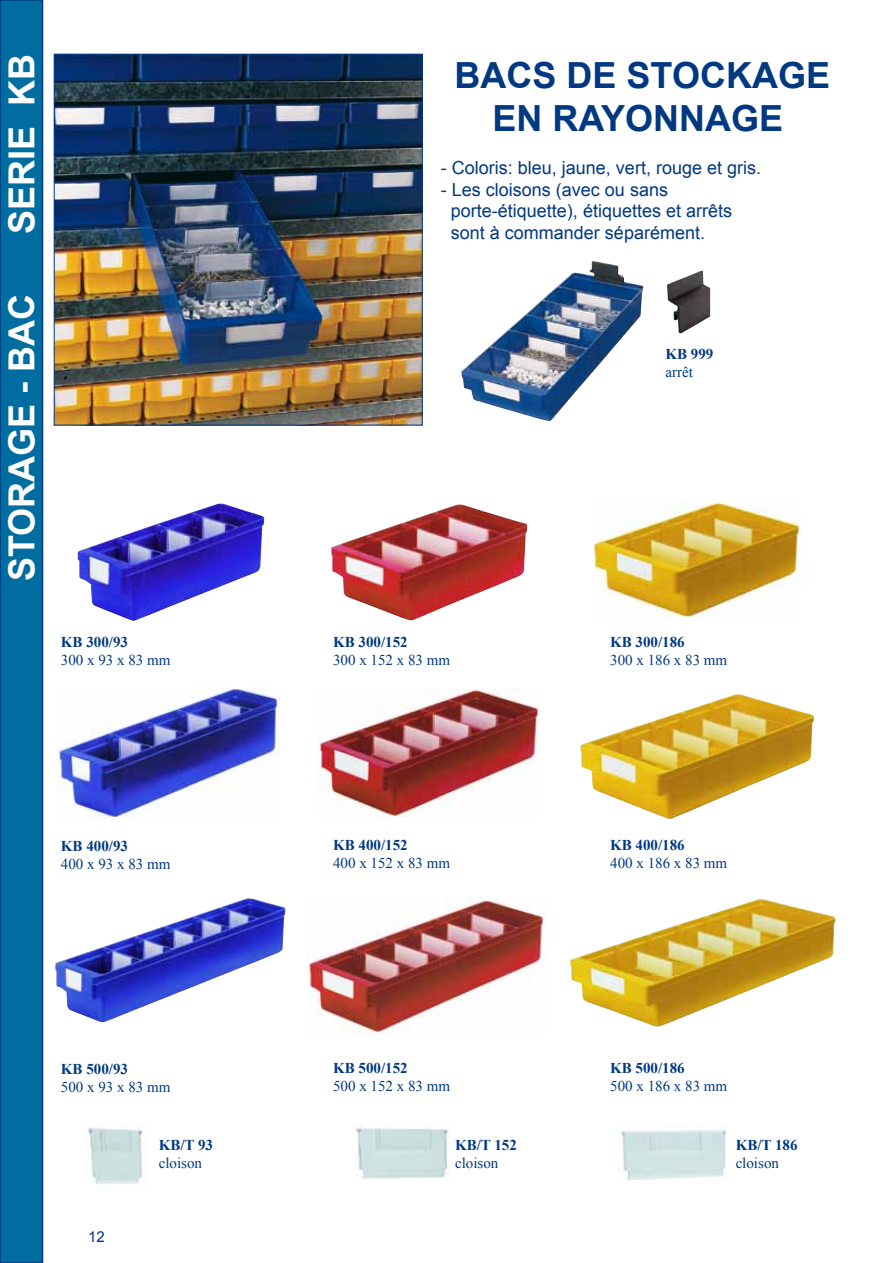
<style>
.page{position:relative;width:893px;height:1263px;background:#fff}
.page>*{position:absolute;margin:0;border:0;box-sizing:border-box;transform-origin:0 0}
.t1{font:700 36px/43.2px "Arial";color:#003882}
.t2{font:700 36px "Arial";color:#fff}
.t3{font:18px/21.6px "Arial";color:#003882}
.t4{font:15px "Times New Roman";color:#003882}
.t5{font:700 15px "Times New Roman";color:#003882}
.t6{font:15px "Arial";color:#003882}
</style>
<div class="page">
<div style="left:0;top:0;width:43px;height:1263px;background:#006da0"></div>
<div style="left:0;top:0;width:43px;height:1263px;border:2px solid #003882"></div>
<img style="left:331px;top:504px;width:196px;height:116px">
<img style="left:594px;top:502px;width:207px;height:115px">
<img style="left:319px;top:689px;width:220px;height:129px">
<img style="left:580px;top:694px;width:234px;height:125px">
<img style="left:308px;top:897px;width:238px;height:138px">
<img style="left:570px;top:899px;width:265px;height:128px">
<img style="left:85px;top:1125px;width:58px;height:59px">
<img style="left:356px;top:1125px;width:93px;height:54px">
<img style="left:620px;top:1129px;width:106px;height:52px">
<img style="left:56px;top:687px;width:223px;height:131px">
<img style="left:78px;top:503px;width:187px;height:118px">
<img style="left:55px;top:898px;width:231px;height:124px">
<img style="left:56px;top:56px;width:365px;height:367px">
<div style="left:54px;top:54px;width:369px;height:371px;border:1px solid #003882"></div>
<img style="left:461px;top:261px;width:182px;height:160px">
<img style="left:667px;top:271px;width:43px;height:63px">
<h1 class="t2" style="left:-2px;top:234px;width:182px;rotate:-90deg">SERIE KB</h1>
<h1 class="t2" style="left:-2px;top:581px;width:287px;rotate:-90deg">STORAGE - BAC</h1>
<p class="t5" style="left:61px;top:631px;width:69px">KB 300/93</p>
<p class="t4" style="left:61px;top:649px;width:111px">300 x 93 x 83 mm</p>
<p class="t5" style="left:61px;top:835px;width:69px">KB 400/93</p>
<p class="t4" style="left:61px;top:854px;width:111px">400 x 93 x 83 mm</p>
<p class="t5" style="left:61px;top:1058px;width:69px">KB 500/93</p>
<p class="t4" style="left:61px;top:1076px;width:111px">500 x 93 x 83 mm</p>
<p class="t6" style="left:88px;top:1227px;width:18px">12</p>
<p class="t5" style="left:159px;top:1135px;width:56px">KB/T 93</p>
<p class="t4" style="left:159px;top:1153px;width:45px">cloison</p>
<h1 class="t1" style="left:492px;top:55px;width:339px;text-indent:-38px">BACS DE STOCKAGE<br>EN RAYONNA</h1>
<h1 class="t1" style="left:731px;top:98px;width:54px">GE</h1>
<p class="t3" style="left:441px;top:157px;width:322px">- Coloris: bleu, jaune, vert, rouge et gris.</p>
<p class="t3" style="left:451px;top:179px;width:283px;text-indent:-10px">- Les cloisons (avec ou sans porte-étiquette), étiquettes et arrêts sont à commander séparément.</p>
<p class="t5" style="left:665px;top:344px;width:49px">KB 999</p>
<p class="t4" style="left:665px;top:362px;width:29px">arrêt</p>
<p class="t5" style="left:333px;top:631px;width:76px">KB 300/152</p>
<p class="t4" style="left:333px;top:650px;width:119px">300 x 152 x 83 mm</p>
<p class="t5" style="left:610px;top:631px;width:76px">KB 300/186</p>
<p class="t4" style="left:610px;top:649px;width:119px">300 x 186 x 83 mm</p>
<p class="t5" style="left:333px;top:835px;width:76px">KB 400/152</p>
<p class="t4" style="left:333px;top:853px;width:119px">400 x 152 x 83 mm</p>
<p class="t5" style="left:610px;top:835px;width:76px">KB 400/186</p>
<p class="t4" style="left:610px;top:853px;width:119px">400 x 186 x 83 mm</p>
<p class="t5" style="left:333px;top:1058px;width:76px">KB 500/152</p>
<p class="t4" style="left:333px;top:1076px;width:119px">500 x 152 x 83 mm</p>
<p class="t5" style="left:610px;top:1058px;width:76px">KB 500/186</p>
<p class="t4" style="left:610px;top:1076px;width:119px">500 x 186 x 83 mm</p>
<p class="t5" style="left:455px;top:1135px;width:63px">KB/T 152</p>
<p class="t4" style="left:455px;top:1153px;width:45px">cloison</p>
<p class="t5" style="left:736px;top:1135px;width:63px">KB/T 186</p>
<p class="t4" style="left:736px;top:1153px;width:45px">cloison</p>
</div>
